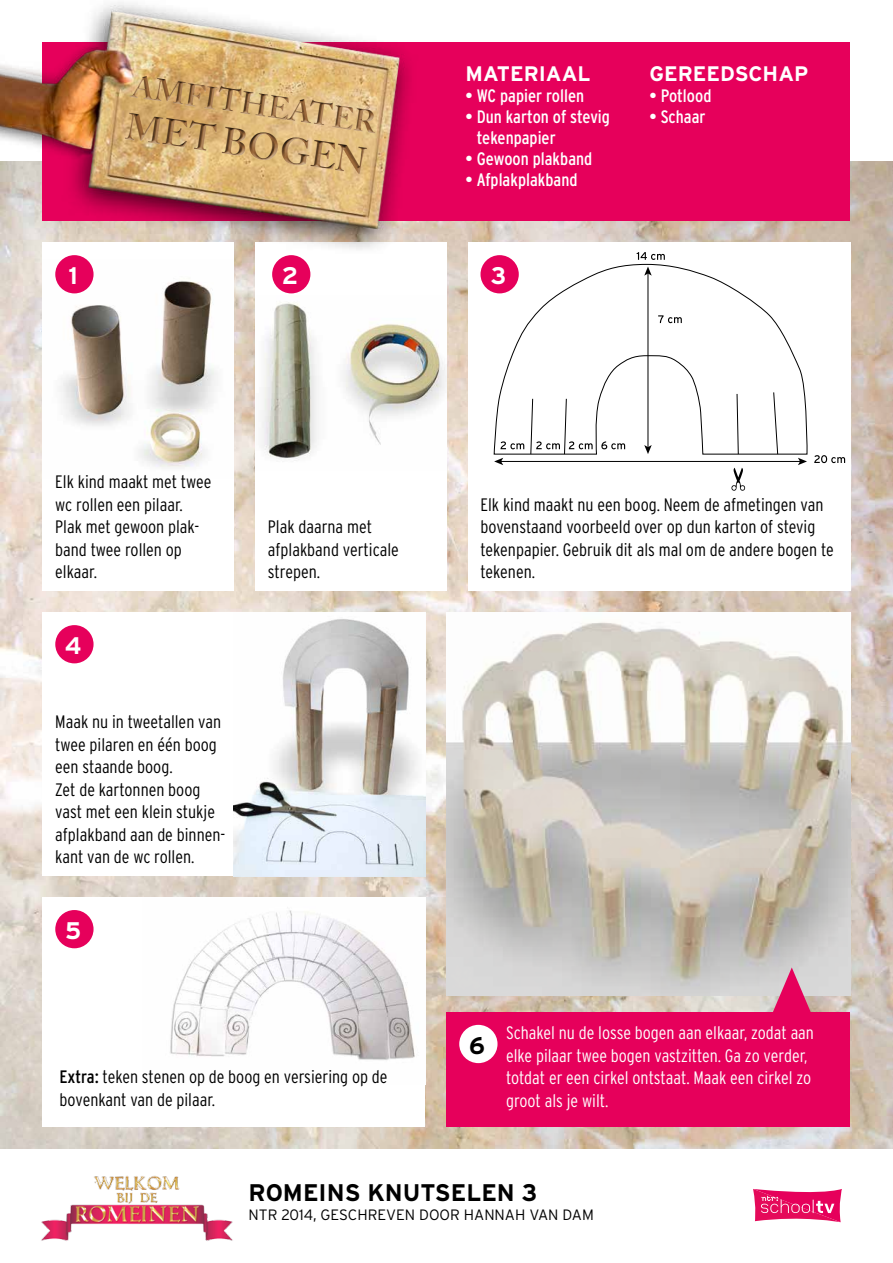
<style>
.page{position:relative;width:893px;height:1263px;background:#fff}
.page>*{position:absolute;margin:0;border:0;box-sizing:border-box;transform-origin:0 0}
.t1{font:700 37.5px "Adobe Caslon Pro";color:#986537}
.t2{font:700 31.5px "Adobe Caslon Pro";color:#986537}
.t3{font:700 24px "Interstate";color:#000}
.t4{font:700 24px "Interstate";color:#fff}
.t5{font:700 21px "Interstate";color:#fff}
.t6{font:300 condensed 18px/22.5px "Interstate";color:#000}
.t7{font:300 condensed 18px/22.5px "Interstate";color:#fff}
.t8{font:condensed 18px/21px "Interstate";color:#fff}
.t9{font:300 15px "Interstate";color:#000}
.s1{font-weight:400}
</style>
<div class="page">
<img style="left:0;top:162px;width:893px;height:986px">
<div style="left:43px;top:43px;width:807px;height:178px;background:#e6005b"></div>
<img style="left:28px;top:1115px;width:214px;height:126px">
<svg style="left:753px;top:1189px;width:89px;height:33px"></svg>
<div style="left:43px;top:612px;width:382px;height:264px;background:#fff"></div>
<img style="left:234px;top:619px;width:191px;height:257px">
<div style="left:43px;top:897px;width:382px;height:230px;background:#fff"></div>
<img style="left:170px;top:910px;width:245px;height:150px">
<div style="left:43px;top:242px;width:191px;height:349px;background:#fff"></div>
<img style="left:55px;top:259px;width:162px;height:209px">
<div style="left:468px;top:242px;width:382px;height:349px;background:#fff"></div>
<svg style="left:493px;top:263px;width:315px;height:192px"></svg>
<svg style="left:736px;top:393px;width:3px;height:62px"></svg>
<svg style="left:773px;top:391px;width:6px;height:64px"></svg>
<hr style="left:647px;top:273px;width:1px;height:175px;background:#000">
<svg style="left:644px;top:266px;width:8px;height:10px"></svg>
<svg style="left:644px;top:445px;width:8px;height:9px"></svg>
<svg style="left:637px;top:252px;width:28px;height:8px"></svg>
<svg style="left:658px;top:315px;width:24px;height:8px"></svg>
<hr style="left:501px;top:461px;width:299px;height:1px;background:#000">
<svg style="left:494px;top:458px;width:9px;height:7px"></svg>
<svg style="left:798px;top:458px;width:9px;height:7px"></svg>
<svg style="left:814px;top:455px;width:31px;height:8px"></svg>
<svg style="left:601px;top:441px;width:24px;height:8px"></svg>
<svg style="left:500px;top:441px;width:24px;height:8px"></svg>
<svg style="left:530px;top:398px;width:63px;height:57px"></svg>
<svg style="left:731px;top:468px;width:14px;height:23px"></svg>
<div style="left:255px;top:242px;width:191px;height:349px;background:#fff"></div>
<img style="left:261px;top:302px;width:185px;height:159px">
<div style="left:55px;top:255px;width:39px;height:38px;background:#e6005b;border-radius:50%"></div>
<div style="left:272px;top:255px;width:38px;height:38px;background:#e6005b;border-radius:50%"></div>
<div style="left:480px;top:255px;width:39px;height:38px;background:#e6005b;border-radius:50%"></div>
<div style="left:55px;top:625px;width:39px;height:38px;background:#e6005b;border-radius:50%"></div>
<div style="left:55px;top:910px;width:39px;height:38px;background:#e6005b;border-radius:50%"></div>
<div style="left:446px;top:1012px;width:404px;height:115px;background:#e6005b"></div>
<img style="left:0;top:2px;width:423px;height:251px">
<svg style="left:115px;top:64px;width:274px;height:123px;background:#d8b278"></svg>
<img style="left:446px;top:612px;width:404px;height:383px">
<svg style="left:771px;top:967px;width:41px;height:45px;background:#db719a"></svg>
<div style="left:459px;top:1025px;width:38px;height:38px;background:#fff;border-radius:50%"></div>
<h2 class="t2" style="left:136px;top:67px;width:248px;rotate:9deg">AMFITHEATER</h2>
<h1 class="t1" style="left:129px;top:105px;width:244px;rotate:8deg">MET BOGEN</h1>
<h3 class="t4" style="left:69px;top:262px;width:11px">1</h3>
<h3 class="t4" style="left:282px;top:262px;width:18px">2</h3>
<p class="t5" style="left:466px;top:62px;width:126px">MATERIAAL</p>
<p class="t8" style="left:466px;top:85px;width:120px">• WC papier rollen</p>
<p class="t8" style="left:477px;top:106px;width:135px;text-indent:-11px">• Dun karton of stevig tekenpapier</p>
<p class="t8" style="left:466px;top:148px;width:128px">• Gewoon plakband</p>
<p class="t8" style="left:466px;top:169px;width:113px">• Afplakplakband</p>
<h3 class="t4" style="left:491px;top:262px;width:17px">3</h3>
<p class="t5" style="left:649px;top:62px;width:160px">GEREEDSCHAP</p>
<p class="t8" style="left:649px;top:85px;width:63px">• Potlood</p>
<p class="t8" style="left:649px;top:106px;width:58px">• Schaar</p>
<p class="t6" style="left:55px;top:471px;width:158px">Elk kind maakt met twee wc rollen een pilaar.<br>Plak met gewoon plak&shy;band twee rollen op elkaar.</p>
<h3 class="t4" style="left:65px;top:632px;width:18px">4</h3>
<p class="t6" style="left:55px;top:710px;width:171px">Maak nu in tweetallen van twee pilaren en één boog een staande boog.<br>Zet de kartonnen boog vast met een klein stukje afplakband aan de binnen&shy;kant van de wc rollen.</p>
<h3 class="t4" style="left:65px;top:917px;width:18px">5</h3>
<p class="t6" style="left:268px;top:516px;width:133px">Plak daarna met afplakband verticale strepen.</p>
<p class="t6" style="left:60px;top:1065px;width:329px"><span class="s1">Extra:</span> teken stenen op de boog en versiering op de bovenkant van de pilaar.</p>
<p class="t6" style="left:480px;top:493px;width:355px">Elk kind maakt nu een boog. Neem de afmetingen van bovenstaand voorbeeld over op dun karton of stevig tekenpapier. Gebruik dit als mal om de andere bogen te tekenen.</p>
<h3 class="t3" style="left:469px;top:1032px;width:17px">6</h3>
<p class="t7" style="left:506px;top:1022px;width:309px">Schakel nu de losse bogen aan elkaar, zodat aan elke pilaar twee bogen vastzitten. Ga zo verder, totdat er een cirkel ontstaat. Maak een cirkel zo groot als je wilt.</p>
<h3 class="t3" style="left:249px;top:1179px;width:290px">ROMEINS KNUTSELEN 3</h3>
<p class="t9" style="left:249px;top:1206px;width:347px">NTR 2014, GESCHREVEN DOOR HANNAH VAN DAM</p>
</div>
